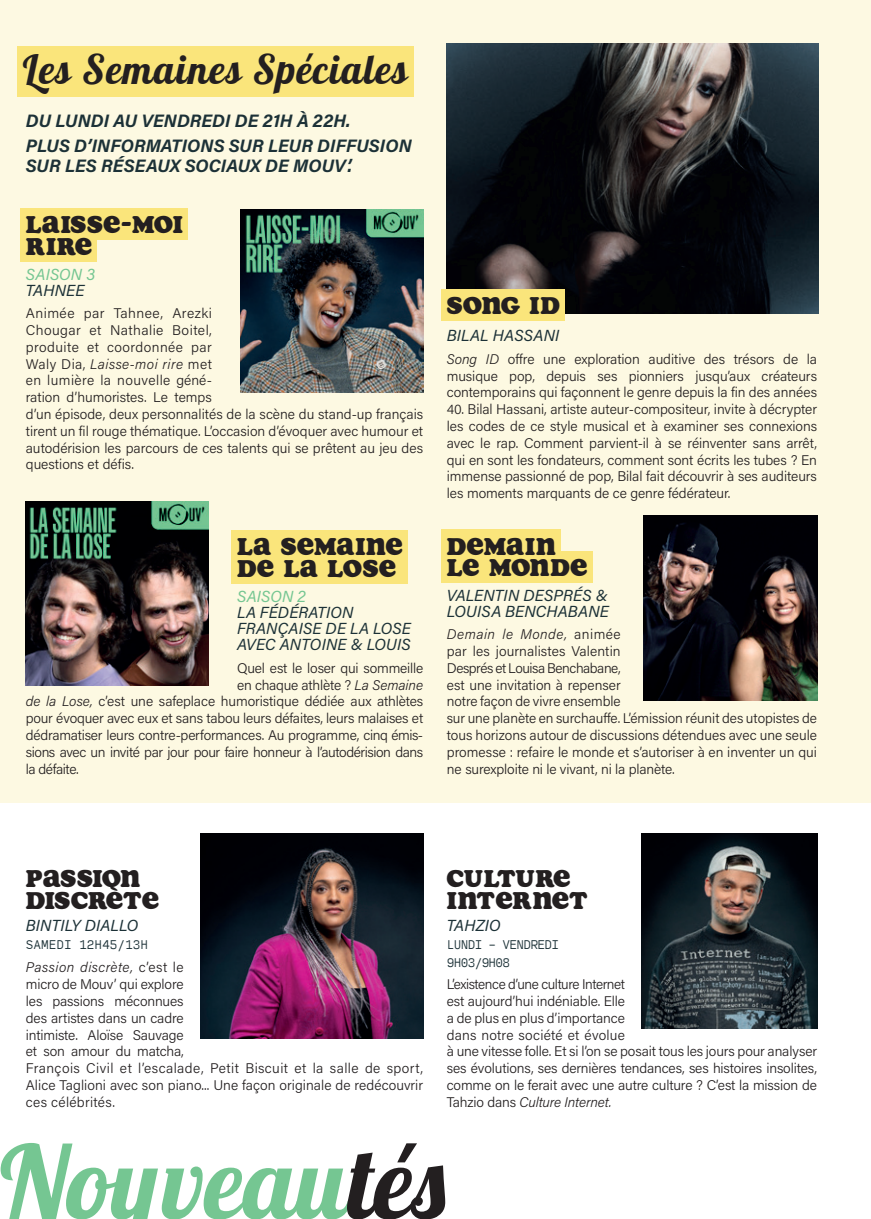
<style>
.page{position:relative;width:871px;height:1219px;background:#fff}
.page>*{position:absolute;margin:0;border:0;box-sizing:border-box;transform-origin:0 0}
.t1{font:100.8px "Lobster";color:#75c692}
.t2{font:40px "Lobster";letter-spacing:.03em;color:#231f20}
.t3{font:26px/21.6px "Soap";letter-spacing:.015em;color:#231f20}
.t4{font:26px/22px "Soap";letter-spacing:-.01em;color:#231f20}
.t5{font:italic 700 18px/25.6px "Acumin Pro";letter-spacing:.005em;color:#1c3137}
.t6{font:italic 16px/16px "Acumin Pro";letter-spacing:.01em;color:#1c3137}
.t7{font:italic 16px "Acumin Pro";letter-spacing:.01em;color:#75c692}
.t8{font:300 14px/16.8px "Acumin Pro";letter-spacing:-.005em;color:#231f20}
.t9{font:300 14px "Acumin Pro";letter-spacing:-.03em;color:#231f20}
.t10{font:300 12px/18px "Input Mono";letter-spacing:-.055em;color:#1c3137}
.t11{font:300 12px "Input Mono";color:#1c3137}
.s1{font-style:italic}
.s2{color:#231f20}
</style>
<div class="page">
<div style="left:0;top:0;width:870px;height:802px;background:#fdf9e2"></div>
<div style="left:17px;top:46px;width:396px;height:50px;background:#fae57b"></div>
<img style="left:446px;top:44px;width:371px;height:270px">
<div style="left:441px;top:289px;width:123px;height:31px;background:#fae57b"></div>
<div style="left:20px;top:208px;width:168px;height:32px;background:#fae57b"></div>
<div style="left:20px;top:230px;width:77px;height:32px;background:#fae57b"></div>
<img style="left:240px;top:210px;width:183px;height:182px">
<div style="left:231px;top:531px;width:176px;height:53px;background:#fae57b"></div>
<img style="left:26px;top:501px;width:183px;height:185px">
<div style="left:441px;top:530px;width:119px;height:31px;background:#fae57b"></div>
<div style="left:441px;top:551px;width:151px;height:32px;background:#fae57b"></div>
<img style="left:643px;top:516px;width:173px;height:184px">
<img style="left:641px;top:833px;width:175px;height:195px">
<img style="left:201px;top:833px;width:222px;height:205px">
<h2 class="t2" style="left:23px;top:44px;width:386px">Les Semaines Spéciales</h2>
<p class="t5" style="left:26px;top:107px;width:387px">DU LUNDI AU VENDREDI DE 21H À 22H.<br>PLUS D’INFORMATIONS SUR LEUR DIFFUSION</p>
<p class="t5" style="left:26px;top:152px;width:328px">SUR LES RÉSEAUX SOCIAUX DE MOUV’.</p>
<h3 class="t3" style="left:26px;top:214px;width:158px">LAISSE-MOI<br>RIRE</h3>
<p class="t7" style="left:26px;top:263px;width:71px">SAISON 3</p>
<p class="t6" style="left:26px;top:281px;width:60px">TAHNEE</p>
<p class="t8" style="left:26px;top:304px;width:399px">Animée par Tahnee, Arezki<br>Chougar et Nathalie Boitel,<br>produite et coordonnée par<br>Waly Dia, <span class="s1">Laisse-moi rire</span> met<br>en lumière la nouvelle géné-<br>ration d’humoristes. Le temps<br>d’un épisode, deux personnalités de la scène du stand-up français tirent un fil rouge thématique. L’occasion d’évoquer avec humour et autodérision les parcours de ces talents qui se prêtent au jeu des questions et défis.</p>
<h3 class="t3" style="left:237px;top:536px;width:167px">LA SEMAINE<br>DE LA LOSE</h3>
<p class="t7" style="left:237px;top:586px;width:70px">SAISON 2</p>
<p class="t6" style="left:237px;top:604px;width:175px">LA FÉDÉRATION<br>FRANÇAISE DE LA LOSE<br>AVEC ANTOINE &amp; LOUIS</p>
<p class="t8" style="left:237px;top:659px;width:187px">Quel est le loser qui sommeille</p>
<p class="t8" style="left:237px;top:676px;width:187px">en chaque athlète ? <span class="s1">La Semaine</span></p>
<p class="t8" style="left:26px;top:693px;width:399px"><span class="s1">de la Lose,</span> c’est une safeplace humoristique dédiée aux athlètes</p>
<p class="t8" style="left:26px;top:709px;width:399px">pour évoquer avec eux et sans tabou leurs défaites, leurs malaises et</p>
<p class="t8" style="left:26px;top:726px;width:399px">dédramatiser leurs contre-performances. Au programme, cinq émis-</p>
<p class="t9" style="left:26px;top:742px;width:399px">sions avec un invité par jour pour faire honneur à l’autodérision dans</p>
<p class="t9" style="left:26px;top:759px;width:54px">la défaite.</p>
<h3 class="t3" style="left:446px;top:294px;width:114px">SONG ID</h3>
<p class="t6" style="left:446px;top:327px;width:114px">BILAL HASSANI</p>
<p class="t8" style="left:446px;top:350px;width:371px;text-align:justify"><span class="s1">Song ID</span> offre une exploration auditive des trésors de la musique pop, depuis ses pionniers jusqu’aux créateurs contemporains qui façonnent le genre depuis la fin des années</p>
<p class="t8" style="left:446px;top:400px;width:371px;text-align:justify">40. Bilal Hassani, artiste auteur-compositeur, invite à décrypter les codes de ce style musical et à examiner ses connexions avec le rap. Comment parvient-il à se réinventer sans arrêt, qui en sont les fondateurs, comment sont écrits les tubes ? En immense passionné de pop, Bilal fait découvrir à ses auditeurs les moments marquants de ce genre fédérateur.</p>
<h3 class="t3" style="left:446px;top:535px;width:142px">DEMAIN<br>LE MONDE</h3>
<p class="t6" style="left:446px;top:586px;width:164px">VALENTIN DESPRÉS &amp;<br>LOUISA BENCHABANE</p>
<p class="t8" style="left:446px;top:625px;width:371px"><span class="s1">Demain le Monde,</span> animée<br>par les journalistes Valentin<br>Després et Louisa Benchabane,<br>est une invitation à repenser<br>notre façon de vivre ensemble<br>sur une planète en surchauffe. L’émission réunit des utopistes de tous horizons autour de discussions détendues avec une seule promesse : refaire le monde et s’autoriser à en inventer un qui ne surexploite ni le vivant, ni la planète.</p>
<h3 class="t4" style="left:26px;top:867px;width:135px">PASSION<br>DISCRÈTE</h3>
<p class="t6" style="left:26px;top:916px;width:114px">BINTILY DIALLO</p>
<p class="t11" style="left:26px;top:933px;width:124px">SAMEDI 12H45/13H</p>
<p class="t8" style="left:26px;top:958px;width:399px"><span class="s1">Passion discrète,</span> c’est le<br>micro de Mouv’ qui explore<br>les passions méconnues<br>des artistes dans un cadre<br>intimiste. Aloïse Sauvage<br>et son amour du matcha,<br>François Civil et l’escalade, Petit Biscuit et la salle de sport, Alice Taglioni avec son piano... Une façon originale de redécouvrir ces célébrités.</p>
<h3 class="t3" style="left:446px;top:867px;width:142px">CULTURE<br>INTERNET</h3>
<p class="t6" style="left:446px;top:916px;width:56px">TAHZIO</p>
<p class="t10" style="left:446px;top:934px;width:114px">LUNDI – VENDREDI<br>9H03/9H08</p>
<p class="t8" style="left:446px;top:975px;width:372px">L’existence d’une culture Internet<br>est aujourd’hui indéniable. Elle<br>a de plus en plus d’importance<br>dans notre société et évolue<br>à une vitesse folle. Et si l’on se posait tous les jours pour analyser ses évolutions, ses dernières tendances, ses histoires insolites, comme on le ferait avec une autre culture ? C’est la mission de Tahzio dans <span class="s1">Culture Internet.</span></p>
<h1 class="t1" style="left:0;top:1118px;width:450px">Nouveau<span class="s2">tés</span></h1>
</div>
